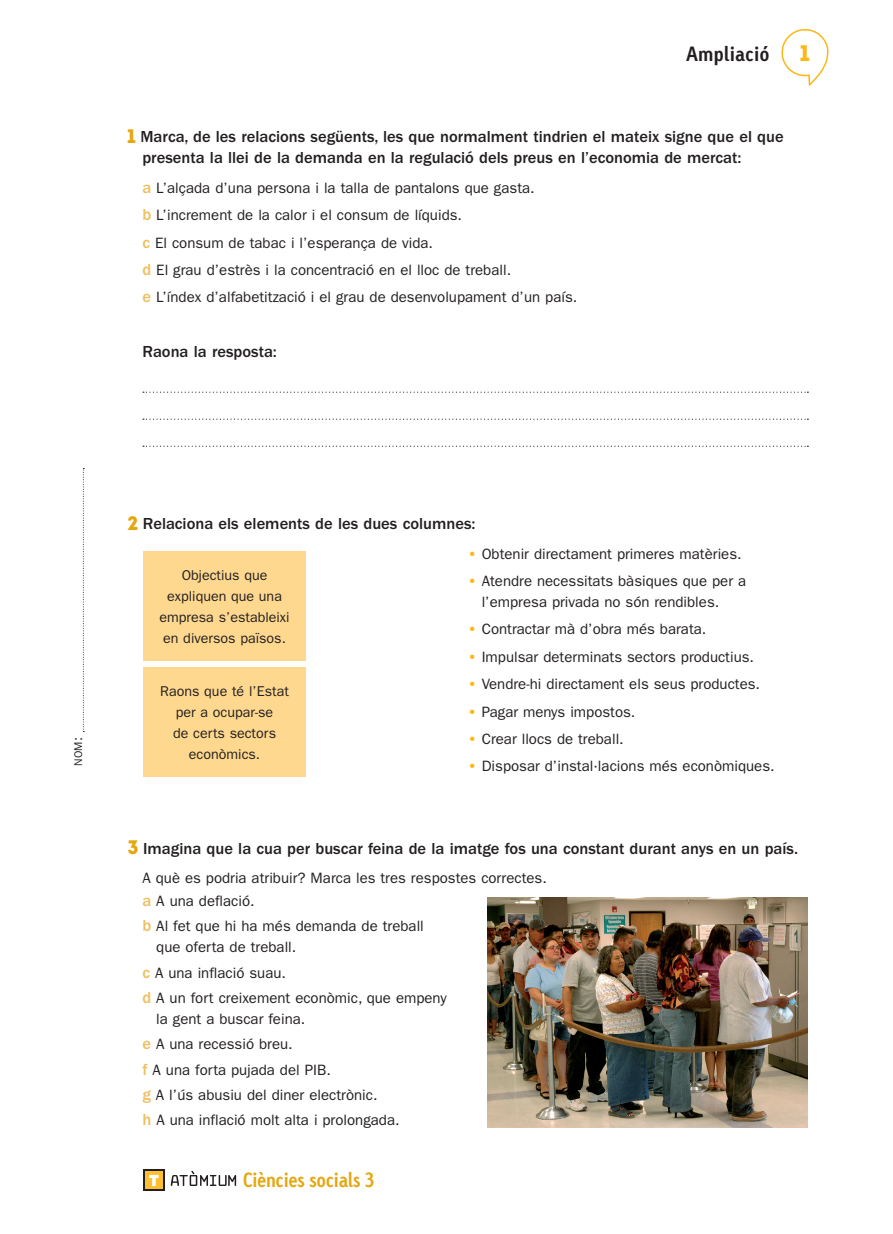
<style>
.page{position:relative;width:893px;height:1234px;background:#fff}
.page>*{position:absolute;margin:0;border:0;box-sizing:border-box;transform-origin:0 0}
.t1{font:22.35px "Intro";color:#fcb814}
.t2{font:19.5px "Linotype Tetria Bold Tab";letter-spacing:-.02em;color:#e5a710;scale:.95 1}
.t3{font:19.5px "Linotype Tetria Bold Tab";color:#231f20}
.ORDRE{font:500 16.5px/21px "Franklin Gothic LT";color:#231f20}
.Subordre{font:500 16.5px "Franklin Gothic LT";color:#231f20}
.TEXT{font:15px/21px "Franklin Gothic LT";color:#231f20}
.TEXT-2{font:14.25px/21px "Franklin Gothic LT";color:#231f20;text-align:center}
.t4{font:11.25px "Franklin Gothic LT";color:#231f20}
.s1{font-family:"Intro";font-weight:400;font-size:19.5px;color:#e5a710}
.s2{font-weight:500;font-size:16.5px;color:#efbe5e}
.s3{font-size:13.5px}
.s4{font-weight:600;color:#fcb814}
</style>
<div class="page">
<svg style="left:83px;top:468px;width:1px;height:264px"></svg>
<svg style="left:143px;top:1169px;width:22px;height:21px"></svg>
<div style="left:145px;top:1171px;width:18px;height:17px;background:#febf31"></div>
<svg style="left:149px;top:1174px;width:10px;height:11px"></svg>
<svg style="left:171px;top:1170px;width:65px;height:15px"></svg>
<svg style="left:781px;top:29px;width:48px;height:56px"></svg>
<svg style="left:143px;top:391px;width:665px;height:1px"></svg>
<svg style="left:143px;top:418px;width:665px;height:1px"></svg>
<svg style="left:143px;top:445px;width:665px;height:1px"></svg>
<div style="left:143px;top:667px;width:163px;height:109px;background:#fed88f"></div>
<div style="left:143px;top:551px;width:163px;height:109px;background:#fed88f"></div>
<img style="left:487px;top:897px;width:321px;height:230px">
<h2 class="t3" style="left:686px;top:42px;width:85px">Ampliació</h2>
<h1 class="t1" style="left:800px;top:39px;width:11px">1</h1>
<p class="ORDRE" style="left:142px;top:126px;width:643px;text-indent:-15px"><span class="s1">1</span> Marca, de les relacions següents, les que normalment tindrien el mateix signe que el que presenta la llei de la demanda en la regulació dels preus en l’economia de mercat:</p>
<p class="TEXT" style="left:142px;top:177px;width:394px"><span class="s2">a</span> L’alçada d’una persona i la talla de pantalons que gasta.</p>
<p class="TEXT" style="left:142px;top:205px;width:321px"><span class="s2">b</span> L’increment de la calor i el consum de líquids.</p>
<p class="TEXT" style="left:142px;top:232px;width:292px"><span class="s2">c</span> El consum de tabac i l’esperança de vida.</p>
<p class="TEXT" style="left:142px;top:259px;width:370px"><span class="s2">d</span> El grau d’estrès i la concentració en el lloc de treball.</p>
<p class="TEXT" style="left:142px;top:287px;width:436px"><span class="s2">e</span> L’índex d’alfabetització i el grau de desenvolupament d’un país.</p>
<p class="Subordre" style="left:142px;top:342px;width:136px">Raona la resposta:</p>
<p class="t4" style="left:72px;top:765px;width:30px;rotate:-90deg">NOM<span class="s3">:</span></p>
<p class="ORDRE" style="left:128px;top:513px;width:349px"><span class="s1">2</span> Relaciona els elements de les dues columnes:</p>
<p class="TEXT" style="left:468px;top:543px;width:275px"><span class="s4">•</span> Obtenir directament primeres matèries.</p>
<p class="TEXT" style="left:482px;top:570px;width:266px;text-indent:-14px"><span class="s4">•</span> Atendre necessitats bàsiques que per a l’empresa privada no són rendibles.</p>
<p class="TEXT" style="left:468px;top:618px;width:240px"><span class="s4">•</span> Contractar mà d’obra més barata.</p>
<p class="TEXT" style="left:468px;top:646px;width:288px"><span class="s4">•</span> Impulsar determinats sectors productius.</p>
<p class="TEXT" style="left:468px;top:673px;width:294px"><span class="s4">•</span> Vendre-hi directament els seus productes.</p>
<p class="TEXT" style="left:468px;top:701px;width:169px"><span class="s4">•</span> Pagar menys impostos.</p>
<p class="TEXT" style="left:468px;top:728px;width:157px"><span class="s4">•</span> Crear llocs de treball.</p>
<p class="TEXT" style="left:468px;top:755px;width:308px"><span class="s4">•</span> Disposar d’instal·lacions més econòmiques.</p>
<p class="TEXT-2" style="left:160px;top:564px;width:132px">Objectius que expliquen que una empresa s’estableixi en diversos països.</p>
<p class="TEXT-2" style="left:160px;top:681px;width:130px">Raons que té l’Estat per a ocupar-se<br>de certs sectors econòmics.</p>
<p class="ORDRE" style="left:128px;top:837px;width:672px"><span class="s1">3</span> Imagina que la cua per buscar feina de la imatge fos una constant durant anys en un país.</p>
<p class="TEXT" style="left:142px;top:867px;width:406px">A què es podria atribuir? Marca les tres respostes correctes.</p>
<p class="TEXT" style="left:142px;top:890px;width:114px"><span class="s2">a</span> A una deflació.</p>
<p class="TEXT" style="left:156px;top:915px;width:269px;text-indent:-14px"><span class="s2">b</span> Al fet que hi ha més demanda de treball que oferta de treball.</p>
<p class="TEXT" style="left:142px;top:962px;width:145px"><span class="s2">c</span> A una inflació suau.</p>
<p class="TEXT" style="left:156px;top:987px;width:292px;text-indent:-14px"><span class="s2">d</span> A un fort creixement econòmic, que empeny la gent a buscar feina.</p>
<p class="TEXT" style="left:142px;top:1033px;width:152px"><span class="s2">e</span> A una recessió breu.</p>
<p class="TEXT" style="left:142px;top:1058px;width:190px"><span class="s2">f</span> A una forta pujada del PIB.</p>
<p class="TEXT" style="left:142px;top:1084px;width:237px"><span class="s2">g</span> A l’ús abusiu del diner electrònic.</p>
<p class="TEXT" style="left:142px;top:1109px;width:259px"><span class="s2">h</span> A una inflació molt alta i prolongada.</p>
<h2 class="t2" style="left:243px;top:1167px;width:140px">Ciències socials 3</h2>
</div>
